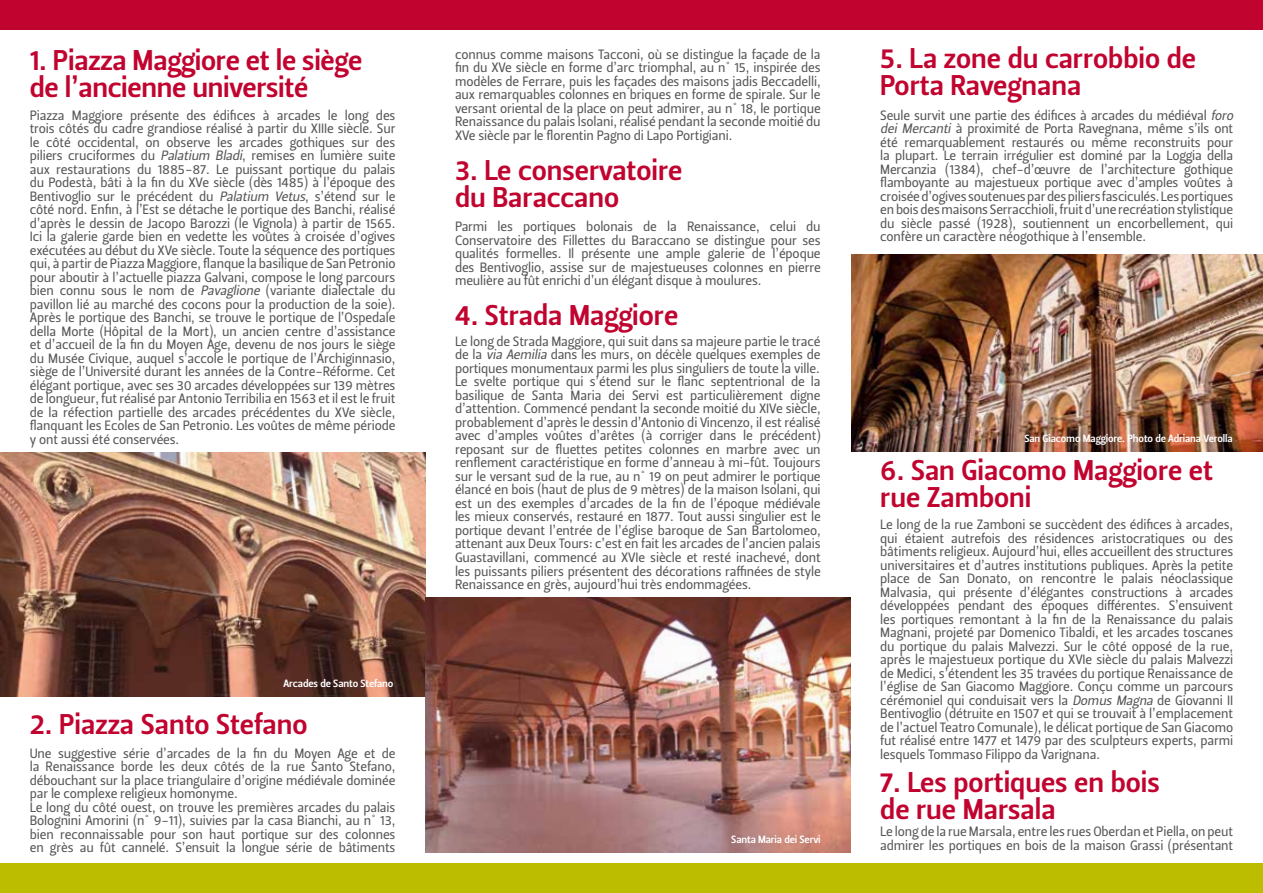
<style>
.page{position:relative;width:1263px;height:893px;background:#fff}
.page>*{position:absolute;margin:0;border:0;box-sizing:border-box;transform-origin:0 0}
.t1{font:28.5px/27px "Leitura Sans Grot 3";color:#c1032f}
.t2{font:13.5px/13.5px "Leitura Sans Grot 2";letter-spacing:-.01em;color:#565656;text-align:justify}
.t3{font:10.5px "Leitura Sans Grot 3";letter-spacing:-.01em;color:#fff}
.s1{font-style:italic}
</style>
<div class="page">
<div style="left:0;top:863px;width:1263px;height:30px;background:#bdbd00"></div>
<div style="left:0;top:0;width:1263px;height:30px;background:#c1032f"></div>
<img style="left:0;top:453px;width:425px;height:243px">
<img style="left:426px;top:597px;width:424px;height:256px">
<img style="left:851px;top:254px;width:412px;height:198px">
<h1 class="t1" style="left:30px;top:47px;width:334px">1. Piazza Maggiore et le siège de l’ancienne université</h1>
<p class="t2" style="left:30px;top:109px;width:367px">Piazza Maggiore présente des édifices à arcades le long des trois côtés du cadre grandiose réalisé à partir du XIIIe siècle. Sur le côté occidental, on observe les arcades gothiques sur des piliers cruciformes du <span class="s1">Palatium Bladi</span>, remises en lumière suite aux restaurations du 1885-87. Le puissant portique du palais du Podestà, bâti à la fin du XVe siècle (dès 1485) à l’époque des Bentivoglio sur le précédent du <span class="s1">Palatium Vetus</span>, s’étend sur le côté nord. Enfin, à l’Est se détache le portique des Banchi, réalisé d’après le dessin de Jacopo Barozzi (le Vignola) à partir de 1565.<br>Ici la galerie garde bien en vedette les voûtes à croisée d’ogives exécutées au début du XVe siècle. Toute la séquence des portiques qui, à partir de Piazza Maggiore, flanque la basilique de San Petronio pour aboutir à l’actuelle piazza Galvani, compose le long parcours bien connu sous le nom de <span class="s1">Pavaglione</span> (variante dialectale du pavillon lié au marché des cocons pour la production de la soie).<br>Après le portique des Banchi, se trouve le portique de l’Ospedale della Morte (Hôpital de la Mort), un ancien centre d’assistance et d’accueil de la fin du Moyen Age, devenu de nos jours le siège du Musée Civique, auquel s’accole le portique de l’Archiginnasio, siège de l’Université durant les années de la Contre-Réforme. Cet élégant portique, avec ses 30 arcades développées sur 139 mètres de longueur, fut réalisé par Antonio Terribilia en 1563 et il est le fruit de la réfection partielle des arcades précédentes du XVe siècle, flanquant les Ecoles de San Petronio. Les voûtes de même période y ont aussi été conservées.</p>
<p class="t3" style="left:284px;top:677px;width:111px">Arcades de Santo Stefano</p>
<h1 class="t1" style="left:30px;top:711px;width:279px">2. Piazza Santo Stefano</h1>
<p class="t2" style="left:30px;top:746px;width:367px;text-align:left">Une suggestive série d’arcades de la fin du Moyen Age et de la Renaissance borde les deux côtés de la rue Santo Stefano, débouchant sur la place triangulaire d’origine médiévale dominée par le complexe religieux homonyme.<br>Le long du côté ouest, on trouve les premières arcades du palais Bolognini Amorini (n° 9-11), suivies par la casa Bianchi, au n° 13, bien reconnaissable pour son haut portique sur des colonnes en grès au fût cannelé. S’ensuit la longue série de bâtiments</p>
<p class="t2" style="left:455px;top:48px;width:367px">connus comme maisons Tacconi, où se distingue la façade de la fin du XVe siècle en forme d’arc triomphal, au n° 15, inspirée des modèles de Ferrare, puis les façades des maisons jadis Beccadelli, aux remarquables colonnes en briques en forme de spirale. Sur le versant oriental de la place on peut admirer, au n° 18, le portique Renaissance du palais Isolani, réalisé pendant la seconde moitié du XVe siècle par le florentin Pagno di Lapo Portigiani.</p>
<h1 class="t1" style="left:455px;top:157px;width:229px">3. Le conservatoire du Baraccano</h1>
<p class="t2" style="left:455px;top:220px;width:367px">Parmi les portiques bolonais de la Renaissance, celui du Conservatoire des Fillettes du Baraccano se distingue pour ses qualités formelles. Il présente une ample galerie de l’époque des Bentivoglio, assise sur de majestueuses colonnes en pierre meulière au fût enrichi d’un élégant disque à moulures.</p>
<h1 class="t1" style="left:455px;top:302px;width:225px">4. Strada Maggiore</h1>
<p class="t2" style="left:455px;top:335px;width:367px">Le long de Strada Maggiore, qui suit dans sa majeure partie le tracé de la <span class="s1">via Aemilia</span> dans les murs, on décèle quelques exemples de portiques monumentaux parmi les plus singuliers de toute la ville.<br>Le svelte portique qui s’étend sur le flanc septentrional de la basilique de Santa Maria dei Servi est particulièrement digne d’attention. Commencé pendant la seconde moitié du XIVe siècle, probablement d’après le dessin d’Antonio di Vincenzo, il est réalisé avec d’amples voûtes d’arêtes (à corriger dans le précédent) reposant sur de fluettes petites colonnes en marbre avec un renflement caractéristique en forme d’anneau à mi-fût. Toujours sur le versant sud de la rue, au n° 19 on peut admirer le portique élancé en bois (haut de plus de 9 mètres) de la maison Isolani, qui est un des exemples d’arcades de la fin de l’époque médiévale les mieux conservés, restauré en 1877. Tout aussi singulier est le portique devant l’entrée de l’église baroque de San Bartolomeo, attenant aux Deux Tours: c’est en fait les arcades de l’ancien palais Guastavillani, commencé au XVIe siècle et resté inachevé, dont les puissants piliers présentent des décorations raffinées de style Renaissance en grès, aujourd’hui très endommagées.</p>
<p class="t3" style="left:731px;top:833px;width:91px">Santa Maria dei Servi</p>
<h1 class="t1" style="left:880px;top:45px;width:317px">5. La zone du carrobbio de<br>Porta Ravegnana</h1>
<p class="t2" style="left:880px;top:109px;width:357px;text-align:left">Seule survit une partie des édifices à arcades du médiéval <span class="s1">foro dei Mercanti</span> à proximité de Porta Ravegnana, même s’ils ont été remarquablement restaurés ou même reconstruits pour la plupart. Le terrain irrégulier est dominé par la Loggia della Mercanzia (1384), chef-d’œuvre de l’architecture gothique flamboyante au majestueux portique avec d’amples voûtes à croisée d’ogives soutenues par des piliers fasciculés. Les portiques en bois des maisons Serracchioli, fruit d’une recréation stylistique du siècle passé (1928), soutiennent un encorbellement, qui confère un caractère néogothique à l’ensemble.</p>
<p class="t3" style="left:1024px;top:432px;width:210px">San Giacomo Maggiore. Photo de Adriana Verolla</p>
<h1 class="t1" style="left:880px;top:457px;width:334px">6. San Giacomo Maggiore et rue Zamboni</h1>
<p class="t2" style="left:880px;top:518px;width:354px">Le long de la rue Zamboni se succèdent des édifices à arcades, qui étaient autrefois des résidences aristocratiques ou des bâtiments religieux. Aujourd’hui, elles accueillent des structures universitaires et d’autres institutions publiques. Après la petite place de San Donato, on rencontre le palais néoclassique Malvasia, qui présente d’élégantes constructions à arcades développées pendant des époques différentes. S’ensuivent les portiques remontant à la fin de la Renaissance du palais Magnani, projeté par Domenico Tibaldi, et les arcades toscanes du portique du palais Malvezzi. Sur le côté opposé de la rue, après le majestueux portique du XVIe siècle du palais Malvezzi de Medici, s’étendent les 35 travées du portique Renaissance de l’église de San Giacomo Maggiore. Conçu comme un parcours cérémoniel qui conduisait vers la <span class="s1">Domus Magna</span> de Giovanni II Bentivoglio (détruite en 1507 et qui se trouvait à l’emplacement de l’actuel Teatro Comunale), le délicat portique de San Giacomo fut réalisé entre 1477 et 1479 par des sculpteurs experts, parmi lesquels Tommaso Filippo da Varignana.</p>
<h1 class="t1" style="left:880px;top:769px;width:281px">7. Les portiques en bois de rue Marsala</h1>
<p class="t2" style="left:880px;top:825px;width:354px">Le long de la rue Marsala, entre les rues Oberdan et Piella, on peut admirer les portiques en bois de la maison Grassi (présentant</p>
</div>
